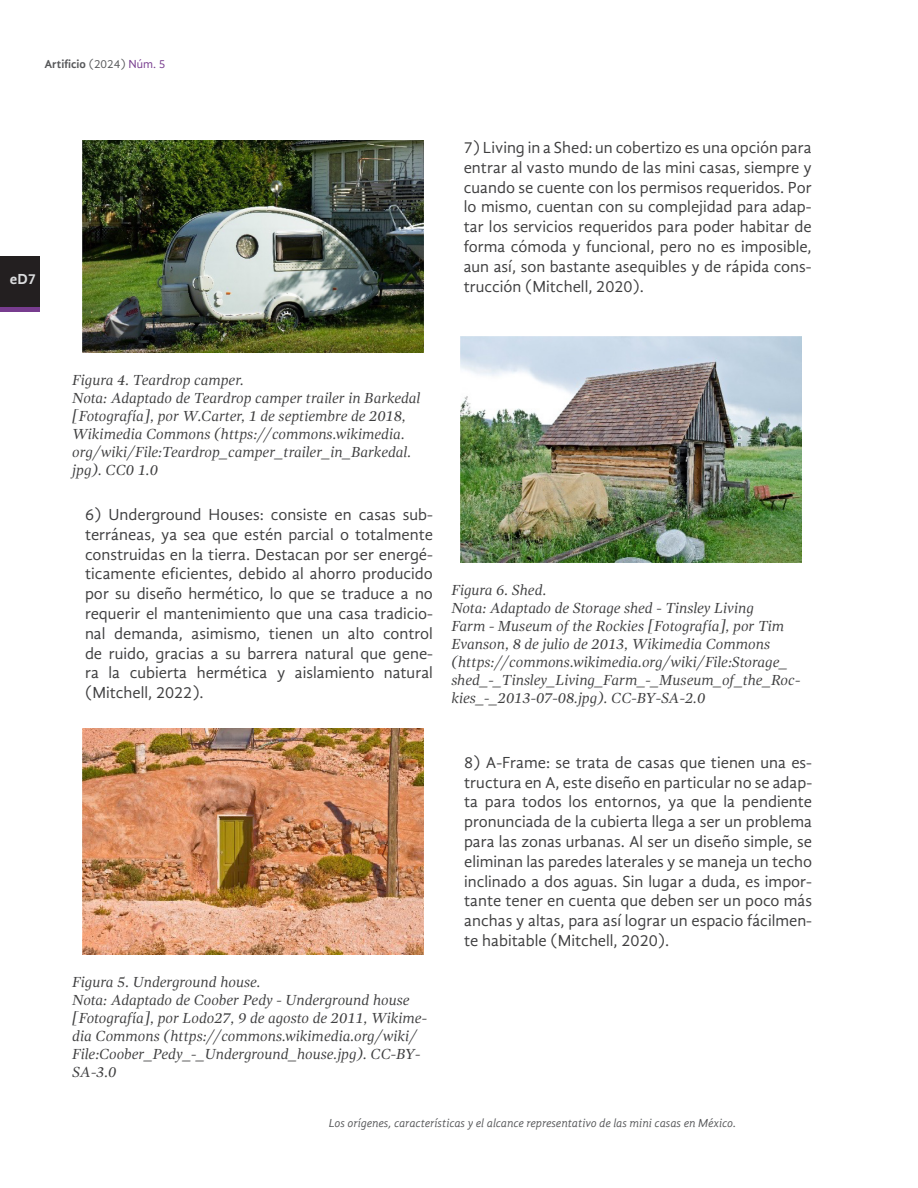
<style>
.page{position:relative;width:918px;height:1188px;background:#fff}
.page>*{position:absolute;margin:0;border:0;box-sizing:border-box;transform-origin:0 0}
.t1{font:16.5px/19.8px "Gandhi Sans";color:#3e3e3f;text-align:justify}
.t2{font:italic 15px/18px "Gandhi Serif";color:#3e3e3f}
.t3{font:700 15px "Gandhi Sans";color:#dcdddf}
.t4{font:italic 12px "Gandhi Sans";color:#57585a}
.t5{font:700 12px "Gandhi Sans";color:#57585a}
.s1{font-weight:400}
.s2{font-weight:400;color:#773c8e}
</style>
<div class="page">
<div style="left:0;top:256px;width:40px;height:51px;background:#231f20"></div>
<div style="left:0;top:307px;width:40px;height:5px;background:#773c8e"></div>
<img style="left:82px;top:140px;width:341px;height:213px">
<img style="left:82px;top:728px;width:341px;height:227px">
<img style="left:461px;top:336px;width:341px;height:226px">
<p class="t5" style="left:44px;top:57px;width:123px">Artificio <span class="s1">(2024)</span> <span class="s2">Núm. 5</span></p>
<p class="t3" style="left:10px;top:270px;width:28px">eD7</p>
<p class="t1" style="left:464px;top:138px;width:349px">7) Living in a Shed: un cobertizo es una opción para entrar al vasto mundo de las mini casas, siempre y cuando se cuente con los permisos requeridos. Por lo mismo, cuentan con su complejidad para adap&shy;tar los servicios requeridos para poder habitar de forma cómoda y funcional, pero no es imposible, aun así, son bastante asequibles y de rápida cons&shy;trucción (Mitchell, 2020).</p>
<p class="t2" style="left:72px;top:371px;width:350px">Figura 4. Teardrop camper.<br>Nota: Adaptado de Teardrop camper trailer in Barkedal [Fotografía], por W.Carter, 1 de septiembre de 2018, Wikimedia Commons (https://commons.wikimedia. org/wiki/File:Teardrop_camper_trailer_in_Barkedal. jpg). CC0 1.0</p>
<p class="t1" style="left:85px;top:505px;width:350px">6) Underground Houses: consiste en casas sub&shy;terráneas, ya sea que estén parcial o totalmente construidas en la tierra. Destacan por ser energé&shy;ticamente eficientes, debido al ahorro producido por su diseño hermético, lo que se traduce a no requerir el mantenimiento que una casa tradicio&shy;nal demanda, asimismo, tienen un alto control de ruido, gracias a su barrera natural que gene&shy;ra la cubierta hermética y aislamiento natural (Mitchell, 2022).</p>
<p class="t2" style="left:451px;top:581px;width:350px">Figura 6. Shed.<br>Nota: Adaptado de Storage shed - Tinsley Living<br>Farm - Museum of the Rockies [Fotografía], por Tim Evanson, 8 de julio de 2013, Wikimedia Commons (https://commons.wikimedia.org/wiki/File:Storage_ shed_-_Tinsley_Living_Farm_-_Museum_of_the_Roc&shy;kies_-_2013-07-08.jpg). CC-BY-SA-2.0</p>
<p class="t2" style="left:72px;top:973px;width:356px">Figura 5. Underground house.<br>Nota: Adaptado de Coober Pedy - Underground house [Fotografía], por Lodo27, 9 de agosto de 2011, Wikime&shy;dia Commons (https://commons.wikimedia.org/wiki/ File:Coober_Pedy_-_Underground_house.jpg). CC-BY-SA-3.0</p>
<p class="t1" style="left:464px;top:752px;width:349px">8) A-Frame: se trata de casas que tienen una es&shy;tructura en A, este diseño en particular no se adap&shy;ta para todos los entornos, ya que la pendiente pronunciada de la cubierta llega a ser un problema para las zonas urbanas. Al ser un diseño simple, se eliminan las paredes laterales y se maneja un techo inclinado a dos aguas. Sin lugar a duda, es impor&shy;tante tener en cuenta que deben ser un poco más anchas y altas, para así lograr un espacio fácilmen&shy;te habitable (Mitchell, 2020).</p>
<p class="t4" style="left:329px;top:1117px;width:409px">Los orígenes, características y el alcance representativo de las mini casas en México.</p>
</div>
